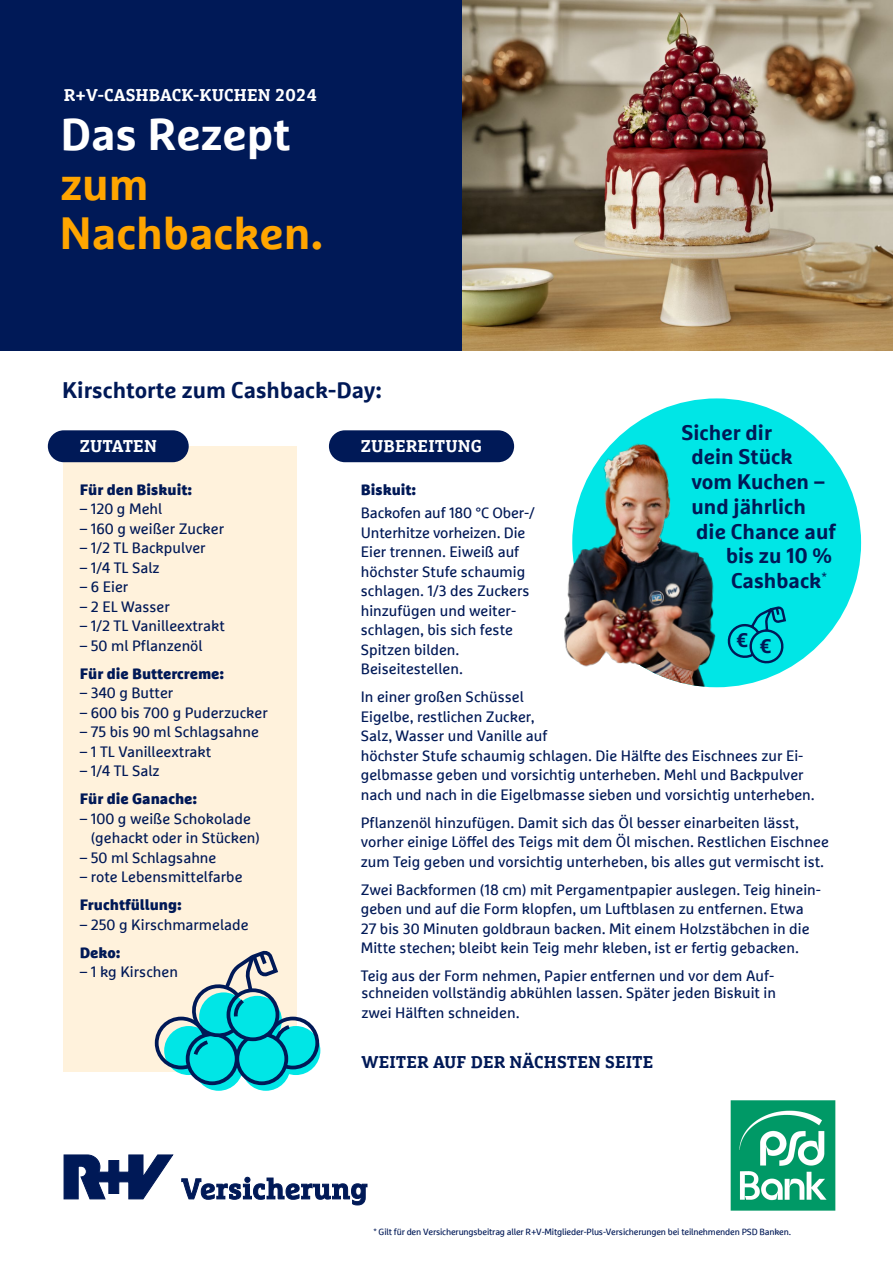
<style>
.page{position:relative;width:893px;height:1263px;background:#fff}
.page>*{position:absolute;margin:0;border:0;box-sizing:border-box;transform-origin:0 0}
.t1{font:700 45px/49.5px "Marselisfor Ru V";color:#ffa500}
.t2{font:700 45px "Marselisfor Ru V";color:#fff}
.t3{font:700 22.5px "Marselisfor Ru V";color:#001957}
.t4{font:700 21px "Marselisfor Ru V";color:#001957}
.t5{font:700 19.65px "Marselisfor Ru V";color:#001957}
.t6{font:700 16.95px "Marselisfor Ru V Slab";letter-spacing:.01em;color:#fff}
.t7{font:700 16.95px "Marselisfor Ru V Slab";letter-spacing:.01em;color:#001957}
.t8{font:15px/19.5px "Marselisfor Ru V";color:#001957}
.t9{font:900 15px "Marselisfor Ru V";color:#001957}
.t10{font:9px "Marselisfor Ru V";letter-spacing:-.02em;color:#001957}
</style>
<div class="page">
<img style="left:462px;top:0;width:431px;height:351px">
<div style="left:0;top:0;width:462px;height:351px;background:#001957"></div>
<div style="left:64px;top:446px;width:233px;height:625px;background:#fff2dc"></div>
<div style="left:48px;top:430px;width:141px;height:32px;background:#001957;border-radius:16px"></div>
<div style="left:329px;top:430px;width:185px;height:32px;background:#001957;border-radius:16px"></div>
<div style="left:572px;top:398px;width:289px;height:289px;background:#00e6e6;border-radius:50%"></div>
<img style="left:572px;top:434px;width:241px;height:253px">
<img style="left:564px;top:564px;width:127px;height:114px">
<svg style="left:164px;top:1026px;width:49px;height:49px"></svg>
<svg style="left:194px;top:1042px;width:49px;height:49px"></svg>
<div style="left:186px;top:1032px;width:53px;height:53px;border:4px solid #001957;border-radius:50%"></div>
<div style="left:271px;top:1026px;width:49px;height:49px;background:#00e6e6;border-radius:50%"></div>
<svg style="left:241px;top:1042px;width:49px;height:49px"></svg>
<div style="left:235px;top:1032px;width:53px;height:53px;border:4px solid #001957;border-radius:50%"></div>
<svg style="left:155px;top:951px;width:166px;height:120px"></svg>
<svg style="left:727px;top:606px;width:62px;height:60px"></svg>
<svg style="left:63px;top:1154px;width:110px;height:45px"></svg>
<svg style="left:181px;top:1177px;width:187px;height:28px"></svg>
<img style="left:730px;top:1100px;width:106px;height:111px">
<p class="t6" style="left:64px;top:84px;width:255px">R+V-CASHBACK-KUCHEN 2024</p>
<h1 class="t2" style="left:60px;top:106px;width:231px">Das Rezept</h1>
<h1 class="t1" style="left:59px;top:158px;width:265px">zum<br>Nachbacken.</h1>
<h2 class="t3" style="left:62px;top:376px;width:321px">Kirschtorte zum Cashback-Day:</h2>
<h3 class="t4" style="left:681px;top:419px;width:92px">Sicher dir</h3>
<h3 class="t4" style="left:691px;top:444px;width:103px">dein Stück</h3>
<h3 class="t4" style="left:691px;top:469px;width:135px">vom Kuchen –</h3>
<h3 class="t4" style="left:691px;top:493px;width:116px">und jährlich</h3>
<h3 class="t4" style="left:696px;top:518px;width:141px">die Chance auf</h3>
<h3 class="t4" style="left:726px;top:543px;width:108px">bis zu 10 %</h3>
<h3 class="t4" style="left:731px;top:568px;width:98px">Cashback<sup>*</sup></h3>
<p class="t6" style="left:80px;top:436px;width:79px">ZUTATEN</p>
<p class="t6" style="left:361px;top:436px;width:123px">ZUBEREITUNG</p>
<p class="t9" style="left:80px;top:480px;width:114px">Für den Biskuit:</p>
<p class="t8" style="left:80px;top:499px;width:84px">– 120 g Mehl</p>
<p class="t8" style="left:80px;top:518px;width:146px">– 160 g weißer Zucker</p>
<p class="t8" style="left:80px;top:538px;width:127px">– 1/2 TL Backpulver</p>
<p class="t8" style="left:80px;top:557px;width:81px">– 1/4 TL Salz</p>
<p class="t8" style="left:80px;top:577px;width:50px">– 6 Eier</p>
<p class="t8" style="left:80px;top:596px;width:92px">– 2 EL Wasser</p>
<p class="t8" style="left:80px;top:616px;width:147px">– 1/2 TL Vanilleextrakt</p>
<p class="t8" style="left:80px;top:635px;width:124px">– 50 ml Pflanzenöl</p>
<p class="t9" style="left:80px;top:664px;width:146px">Für die Buttercreme:</p>
<p class="t8" style="left:80px;top:683px;width:95px">– 340 g Butter</p>
<p class="t8" style="left:80px;top:702px;width:190px">– 600 bis 700 g Puderzucker</p>
<p class="t8" style="left:80px;top:722px;width:181px">– 75 bis 90 ml Schlagsahne</p>
<p class="t8" style="left:80px;top:741px;width:133px">– 1 TL Vanilleextrakt</p>
<p class="t8" style="left:80px;top:761px;width:81px">– 1/4 TL Salz</p>
<p class="t9" style="left:80px;top:789px;width:119px">Für die Ganache:</p>
<p class="t8" style="left:91px;top:808px;width:171px;text-indent:-11px">– 100 g weiße Schokolade (gehackt oder in Stücken)</p>
<p class="t8" style="left:80px;top:847px;width:138px">– 50 ml Schlagsahne</p>
<p class="t8" style="left:80px;top:867px;width:164px">– rote Lebensmittelfarbe</p>
<p class="t9" style="left:80px;top:895px;width:103px">Fruchtfüllung:</p>
<p class="t8" style="left:80px;top:914px;width:170px">– 250 g Kirschmarmelade</p>
<p class="t9" style="left:80px;top:943px;width:42px">Deko:</p>
<p class="t8" style="left:80px;top:962px;width:100px">– 1 kg Kirschen</p>
<p class="t9" style="left:361px;top:480px;width:57px">Biskuit:</p>
<p class="t8" style="left:361px;top:503px;width:175px">Backofen auf 180 °C Ober-/<br>Unterhitze vorheizen. Die<br>Eier trennen. Eiweiß auf höchster Stufe schaumig schlagen. 1/3 des Zuckers hinzufügen und weiter&shy;schlagen, bis sich feste<br>Spitzen bilden.<br>Beiseitestellen.</p>
<p class="t8" style="left:361px;top:687px;width:455px">In einer großen Schüssel<br>Eigelbe, restlichen Zucker,<br>Salz, Wasser und Vanille auf<br>höchster Stufe schaumig schlagen. Die Hälfte des Eischnees zur Ei&shy;gelbmasse geben und vorsichtig unterheben. Mehl und Backpulver nach und nach in die Eigelbmasse sieben und vorsichtig unterheben.</p>
<p class="t8" style="left:361px;top:813px;width:470px">Pflanzenöl hinzufügen. Damit sich das Öl besser einarbeiten lässt, vorher einige Löffel des Teigs mit dem Öl mischen. Restlichen Eischnee zum Teig geben und vorsichtig unterheben, bis alles gut vermischt ist.</p>
<p class="t8" style="left:361px;top:880px;width:462px">Zwei Backformen (18 cm) mit Pergamentpapier auslegen. Teig hinein&shy;geben und auf die Form klopfen, um Luftblasen zu entfernen. Etwa 27 bis 30 Minuten goldbraun backen. Mit einem Holzstäbchen in die Mitte stechen; bleibt kein Teig mehr kleben, ist er fertig gebacken.</p>
<p class="t8" style="left:361px;top:967px;width:417px;line-height:17.1px">Teig aus der Form nehmen, Papier entfernen und vor dem Auf&shy;schneiden vollständig abkühlen lassen. Später jeden Biskuit in</p>
<p class="t8" style="left:361px;top:1003px;width:159px">zwei Hälften schneiden.</p>
<p class="t7" style="left:361px;top:1051px;width:293px">WEITER AUF DER NÄCHSTEN SEITE</p>
<h3 class="t5" style="left:736px;top:631px;width:37px">€ €</h3>
<p class="t10" style="left:373px;top:1226px;width:419px">* Gilt für den Versicherungsbeitrag aller R+V-Mitglieder-Plus-Versicherungen bei teilnehmenden PSD Banken.</p>
</div>
